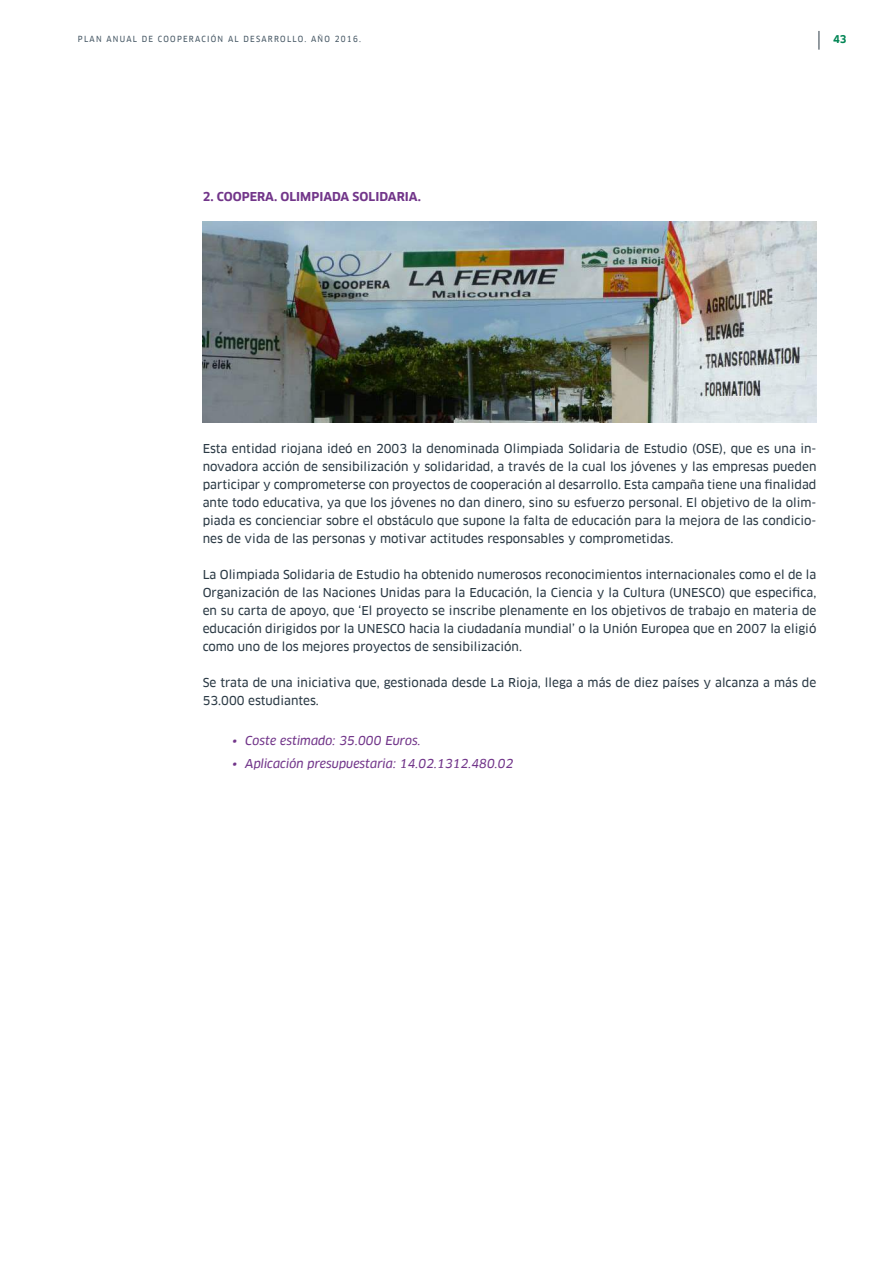
<style>
.page{position:relative;width:893px;height:1263px;background:#fff}
.page>*{position:absolute;margin:0;border:0;box-sizing:border-box;transform-origin:0 0}
.t1{font:12px/18px "Clan Offc Pro News";color:#2b3a45;text-align:justify}
.t2{font:italic 12px "Clan Offc Pro News";color:#72368a}
.t3{font:700 12px "Clan Offc Pro";color:#72368a}
.t4{font:700 10.5px "Clan Offc Pro";color:#008554}
.t5{font:8.25px "Clan Offc Pro Narr News";letter-spacing:.15em;color:#475865}
</style>
<div class="page">
<svg style="left:819px;top:31px;width:1px;height:19px"></svg>
<img style="left:203px;top:221px;width:613px;height:201px">
<p class="t5" style="left:78px;top:35px;width:285px">PLAN ANUAL DE COOPERACIÓN AL DESARROLLO. AÑO 2016.</p>
<p class="t4" style="left:833px;top:33px;width:15px">43</p>
<p class="t3" style="left:203px;top:189px;width:220px">2. COOPERA. OLIMPIADA SOLIDARIA.</p>
<p class="t1" style="left:203px;top:439px;width:615px">Esta entidad riojana ideó en 2003 la denominada Olimpiada Solidaria de Estudio (OSE), que es una in&shy;novadora acción de sensibilización y solidaridad, a través de la cual los jóvenes y las empresas pueden participar y comprometerse con proyectos de cooperación al desarrollo. Esta campaña tiene una finalidad ante todo educativa, ya que los jóvenes no dan dinero, sino su esfuerzo personal. El objetivo de la olim&shy;piada es concienciar sobre el obstáculo que supone la falta de educación para la mejora de las condicio&shy;nes de vida de las personas y motivar actitudes responsables y comprometidas.</p>
<p class="t1" style="left:203px;top:565px;width:615px">La Olimpiada Solidaria de Estudio ha obtenido numerosos reconocimientos internacionales como el de la Organización de las Naciones Unidas para la Educación, la Ciencia y la Cultura (UNESCO) que especifica, en su carta de apoyo, que ‘El proyecto se inscribe plenamente en los objetivos de trabajo en materia de educación dirigidos por la UNESCO hacia la ciudadanía mundial’ o la Unión Europea que en 2007 la eligió como uno de los mejores proyectos de sensibilización.</p>
<p class="t1" style="left:203px;top:673px;width:615px">Se trata de una iniciativa que, gestionada desde La Rioja, llega a más de diez países y alcanza a más de<br>53.000 estudiantes.</p>
<p class="t2" style="left:232px;top:734px;width:190px">• Coste estimado: 35.000 Euros.</p>
<p class="t2" style="left:232px;top:756px;width:283px">• Aplicación presupuestaria: 14.02.1312.480.02</p>
</div>
